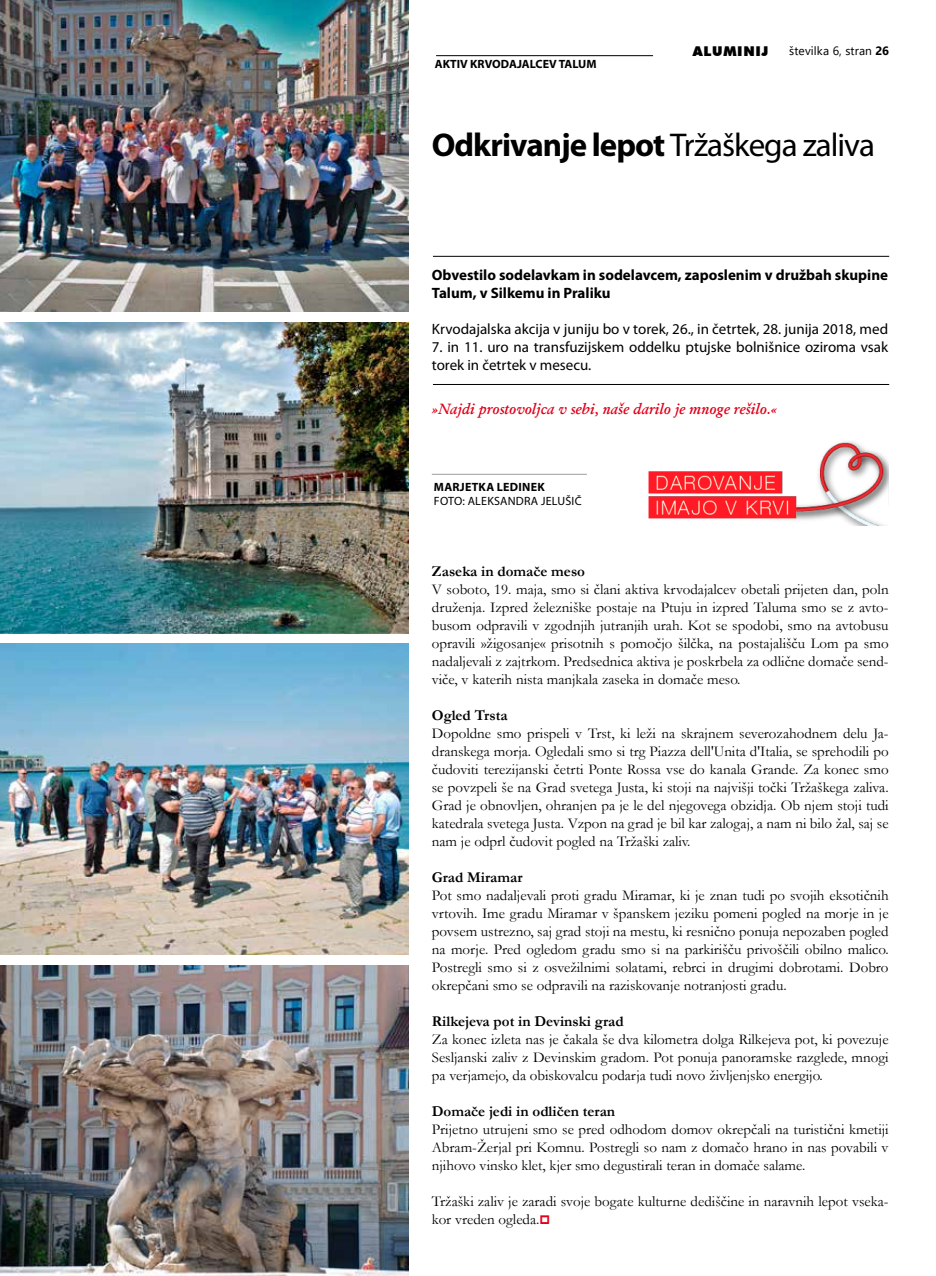
<style>
.page{position:relative;width:936px;height:1276px;background:#fff}
.page>*{position:absolute;margin:0;border:0;box-sizing:border-box;transform-origin:0 0}
.t1{font:700 33px "Myriad Pro";letter-spacing:-.03em;color:#000}
.t2{font:15px/18px "Garamond";color:#000;text-align:justify}
.t3{font:15px/18px "Myriad Pro";color:#000}
.t4{font:700 15px "Garamond";color:#000}
.t5{font:700 15px/18px "Myriad Pro";color:#000}
.t6{font:italic 600 15px "Garamond";letter-spacing:-.005em;color:#e2001a}
.t7{font:900 13.5px "Futura BT";letter-spacing:.05em;color:#000}
.t8{font:700 12px "Myriad Pro";letter-spacing:.005em;color:#000}
.t9{font:12px "Myriad Pro";letter-spacing:.02em;color:#000}
.t10{font:12px "Segoe UI";letter-spacing:.01em;color:#000}
.s1{font-weight:700}
.s2{font-weight:400}
</style>
<div class="page">
<hr style="left:436px;top:55px;width:217px;height:1px;background:#000">
<hr style="left:433px;top:256px;width:456px;height:1px;background:#000">
<hr style="left:433px;top:384px;width:456px;height:1px;background:#000">
<hr style="left:432px;top:474px;width:155px;height:1px;background:#9c9e9f">
<img style="left:648px;top:441px;width:240px;height:85px">
<img style="left:0;top:0;width:408px;height:312px">
<img style="left:0;top:322px;width:408px;height:311px">
<img style="left:0;top:644px;width:408px;height:310px">
<img style="left:0;top:965px;width:408px;height:311px">
<p class="t8" style="left:435px;top:58px;width:163px">AKTIV KRVODAJALCEV TALUM</p>
<p class="t7" style="left:693px;top:43px;width:77px">ALUMINIJ</p>
<p class="t10" style="left:789px;top:40px;width:101px">številka 6, stran <span class="s1">26</span></p>
<h1 class="t1" style="left:432px;top:126px;width:444px">Odkrivanje lepot <span class="s2">Tržaškega zaliva</span></h1>
<p class="t5" style="left:432px;top:266px;width:457px">Obvestilo sodelavkam in sodelavcem, zaposlenim v družbah skupine<br>Talum, v Silkemu in Praliku</p>
<p class="t3" style="left:432px;top:321px;width:458px">Krvodajalska akcija v juniju bo v torek, 26., in četrtek, 28. junija 2018, med</p>
<p class="t3" style="left:432px;top:339px;width:458px">7. in 11. uro na transfuzijskem oddelku ptujske bolnišnice oziroma vsak torek in četrtek v mesecu.</p>
<p class="t6" style="left:432px;top:399px;width:347px">»Najdi prostovoljca v sebi, naše darilo je mnoge rešilo.«</p>
<p class="t8" style="left:434px;top:480px;width:112px">MARJETKA LEDINEK</p>
<p class="t9" style="left:434px;top:495px;width:149px">FOTO: ALEKSANDRA JELUŠIČ</p>
<p class="t4" style="left:432px;top:561px;width:155px">Zaseka in domače meso</p>
<p class="t2" style="left:432px;top:580px;width:458px">V soboto, 19. maja, smo si člani aktiva krvodajalcev obetali prijeten dan, poln druženja. Izpred železniške postaje na Ptuju in izpred Taluma smo se z avto&shy;busom odpravili v zgodnjih jutranjih urah. Kot se spodobi, smo na avtobusu opravili »žigosanje« prisotnih s pomočjo šilčka, na postajališču Lom pa smo nadaljevali z zajtrkom. Predsednica aktiva je poskrbela za odlične domače send&shy;viče, v katerih nista manjkala zaseka in domače meso.</p>
<p class="t4" style="left:432px;top:705px;width:77px">Ogled Trsta</p>
<p class="t2" style="left:432px;top:724px;width:458px">Dopoldne smo prispeli v Trst, ki leži na skrajnem severozahodnem delu Ja&shy;dranskega morja. Ogledali smo si trg Piazza dell'Unita d'Italia, se sprehodili po čudoviti terezijanski četrti Ponte Rossa vse do kanala Grande. Za konec smo se povzpeli še na Grad svetega Justa, ki stoji na najvišji točki Tržaškega zaliva.<br>Grad je obnovljen, ohranjen pa je le del njegovega obzidja. Ob njem stoji tudi katedrala svetega Justa. Vzpon na grad je bil kar zalogaj, a nam ni bilo žal, saj se nam je odprl čudovit pogled na Tržaški zaliv.</p>
<p class="t4" style="left:432px;top:867px;width:92px">Grad Miramar</p>
<p class="t2" style="left:432px;top:886px;width:458px">Pot smo nadaljevali proti gradu Miramar, ki je znan tudi po svojih eksotičnih vrtovih. Ime gradu Miramar v španskem jeziku pomeni pogled na morje in je povsem ustrezno, saj grad stoji na mestu, ki resnično ponuja nepozaben pogled na morje. Pred ogledom gradu smo si na parkirišču privoščili obilno malico.<br>Postregli smo si z osvežilnimi solatami, rebrci in drugimi dobrotami. Dobro okrepčani smo se odpravili na raziskovanje notranjosti gradu.</p>
<p class="t4" style="left:432px;top:1011px;width:193px">Rilkejeva pot in Devinski grad</p>
<p class="t2" style="left:432px;top:1030px;width:458px">Za konec izleta nas je čakala še dva kilometra dolga Rilkejeva pot, ki povezuje Sesljanski zaliv z Devinskim gradom. Pot ponuja panoramske razglede, mnogi pa verjamejo, da obiskovalcu podarja tudi novo življenjsko energijo.</p>
<p class="t4" style="left:432px;top:1101px;width:185px">Domače jedi in odličen teran</p>
<p class="t2" style="left:432px;top:1120px;width:458px">Prijetno utrujeni smo se pred odhodom domov okrepčali na turistični kmetiji Abram-Žerjal pri Komnu. Postregli so nam z domačo hrano in nas povabili v njihovo vinsko klet, kjer smo degustirali teran in domače salame.</p>
<p class="t2" style="left:432px;top:1192px;width:458px">Tržaški zaliv je zaradi svoje bogate kulturne dediščine in naravnih lepot vseka&shy;kor vreden ogleda.</p>
</div>
